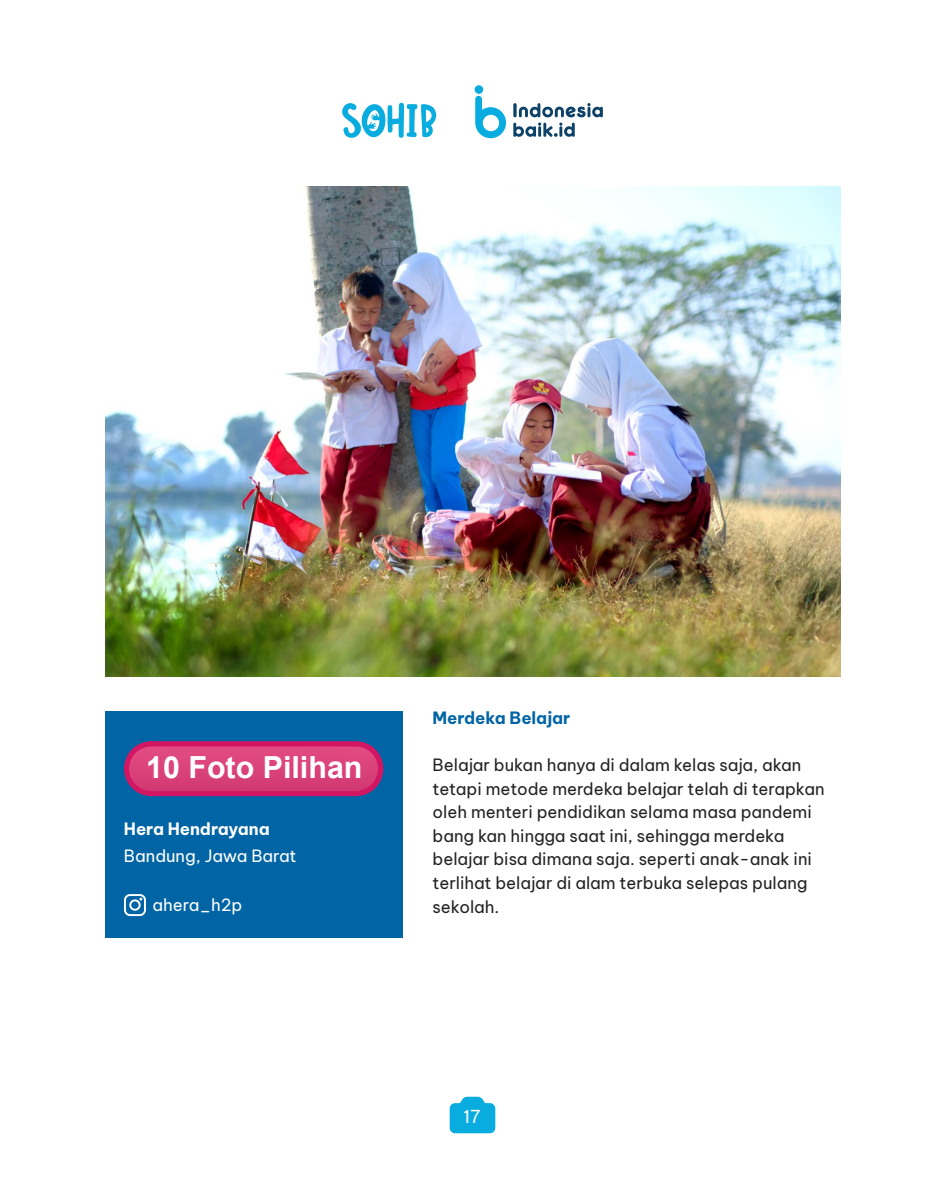
<style>
.page{position:relative;width:945px;height:1182px;background:#fff}
.page>*{position:absolute;margin:0;border:0;box-sizing:border-box;transform-origin:0 0}
.t1{font:700 30.36px "Arial";color:#fff}
.t2{font:17.5px "Be Vietnam Pro";color:#fff}
.t3{font:16.62px/23.6px "Be Vietnam Pro";color:#222}
.t4{font:16.62px "Be Vietnam Pro";color:#fff}
.t5{font:700 16.62px "Be Vietnam Pro";letter-spacing:-.005em;color:#0164a4}
.t6{font:700 16.62px "Be Vietnam Pro";letter-spacing:-.005em;color:#fff}
</style>
<div class="page">
<svg style="left:342px;top:103px;width:94px;height:35px"></svg>
<svg style="left:475px;top:96px;width:31px;height:42px"></svg>
<div style="left:475px;top:85px;width:8px;height:9px;background:#08acdf;border-radius:50%"></div>
<svg style="left:513px;top:103px;width:90px;height:34px"></svg>
<svg style="left:450px;top:1096px;width:45px;height:37px;background:#26b6e2"></svg>
<div style="left:105px;top:711px;width:298px;height:226px;background:#0164a4"></div>
<svg style="left:124px;top:894px;width:22px;height:21px"></svg>
<img style="left:105px;top:186px;width:735px;height:491px">
<div style="left:124px;top:741px;width:259px;height:55px;background:#d21664;border-radius:27px"></div>
<svg style="left:129px;top:746px;width:249px;height:45px;background:#d84078"></svg>
<h1 class="t1" style="left:146px;top:749px;width:218px">10 Foto Pilihan</h1>
<p class="t6" style="left:124px;top:822px;width:147px">Hera Hendrayana</p>
<p class="t4" style="left:124px;top:847px;width:174px">Bandung, Jawa Barat</p>
<p class="t4" style="left:153px;top:896px;width:91px">ahera_h2p</p>
<p class="t5" style="left:433px;top:710px;width:139px">Merdeka Belajar</p>
<p class="t3" style="left:433px;top:753px;width:394px">Belajar bukan hanya di dalam kelas saja, akan tetapi metode merdeka belajar telah di terapkan oleh menteri pendidikan selama masa pandemi bang kan hingga saat ini, sehingga merdeka belajar bisa dimana saja. seperti anak-anak ini terlihat belajar di alam terbuka selepas pulang sekolah.</p>
<p class="t2" style="left:463px;top:1108px;width:19px">17</p>
</div>
